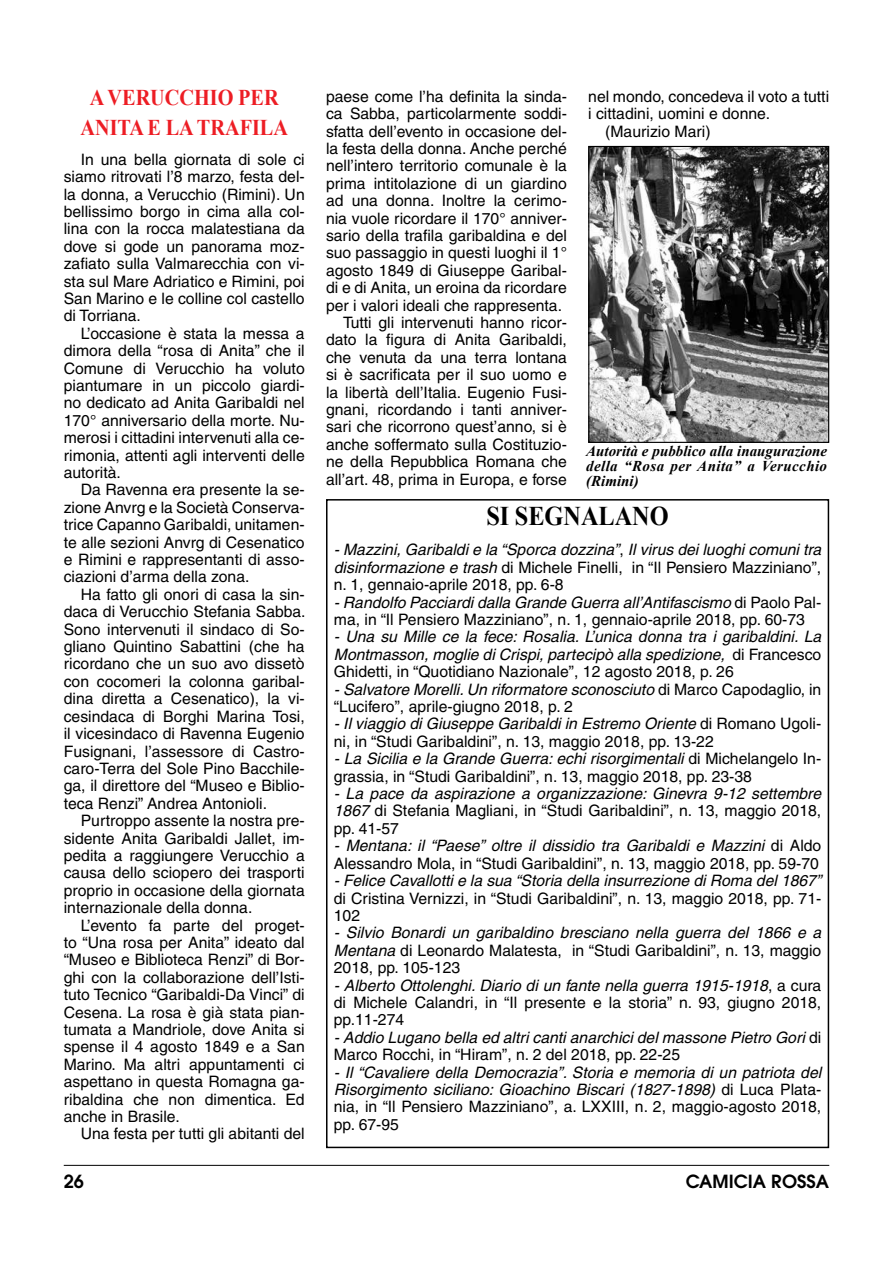
<style>
.page{position:relative;width:893px;height:1263px;background:#fff}
.page>*{position:absolute;margin:0;border:0;box-sizing:border-box;transform-origin:0 0}
.t1{font:700 27px "Times New Roman";color:#000;scale:.9 1}
.t2{font:700 22.5px/30px "Times New Roman";color:#ed1d24;text-align:center;scale:.9 1}
.t3{font:600 18px "Avant Garde";color:#000}
.t4{font:15.75px/17.4px "Helvetica";color:#000;text-align:justify}
.t5{font:italic 15.75px/17.4px "Helvetica";color:#000;text-align:justify}
.t6{font:italic 700 15px/15px "Times New Roman";letter-spacing:.015em;color:#000;text-align:justify}
.s1{font-style:normal}
.s2{font-style:italic}
</style>
<div class="page">
<hr style="left:64px;top:1165px;width:765px;height:1px;background:#000">
<div style="left:326px;top:499px;width:503px;height:649px;border:2px solid #000"></div>
<img style="left:590px;top:148px;width:237px;height:293px">
<div style="left:588px;top:146px;width:241px;height:297px;border:1px solid #000"></div>
<h2 class="t2" style="left:80px;top:81px;width:232px">A VERUCCHIO PER<br>ANITA E LA TRAFILA</h2>
<p class="t4" style="left:64px;top:150px;width:243px;text-indent:17px">In una bella giornata di sole ci siamo ritrovati l’8 marzo, festa del&shy;la donna, a Verucchio (Rimini). Un bellissimo borgo in cima alla col&shy;lina con la rocca malatestiana da dove si gode un panorama moz&shy;zafiato sulla Valmarecchia con vi&shy;sta sul Mare Adriatico e Rimini, poi San Marino e le colline col castello di Torriana.</p>
<p class="t4" style="left:64px;top:324px;width:243px;text-indent:17px">L’occasione è stata la messa a dimora della “rosa di Anita” che il Comune di Verucchio ha voluto piantumare in un piccolo giardi&shy;no dedicato ad Anita Garibaldi nel 170° anniversario della morte. Nu&shy;merosi i cittadini intervenuti alla ce&shy;rimonia, attenti agli interventi delle autorità.</p>
<p class="t4" style="left:64px;top:481px;width:242px;text-indent:17px">Da Ravenna era presente la se&shy;zione Anvrg e la Società Conserva&shy;trice Capanno Garibaldi, unitamen&shy;te alle sezioni Anvrg di Cesenatico e Rimini e rappresentanti di asso&shy;ciazioni d’arma della zona.</p>
<p class="t4" style="left:64px;top:586px;width:243px;text-indent:17px">Ha fatto gli onori di casa la sin&shy;daca di Verucchio Stefania Sabba.<br>Sono intervenuti il sindaco di So&shy;gliano Quintino Sabattini (che ha ricordano che un suo avo dissetò con cocomeri la colonna garibal&shy;dina diretta a Cesenatico), la vi&shy;cesindaca di Borghi Marina Tosi, il vicesindaco di Ravenna Eugenio Fusignani, l’assessore di Castro&shy;caro-Terra del Sole Pino Bacchile&shy;ga, il direttore del “Museo e Biblio&shy;teca Renzi” Andrea Antonioli.</p>
<p class="t4" style="left:64px;top:812px;width:242px;text-indent:17px">Purtroppo assente la nostra pre&shy;sidente Anita Garibaldi Jallet, im&shy;pedita a raggiungere Verucchio a causa dello sciopero dei trasporti proprio in occasione della giornata internazionale della donna.</p>
<p class="t4" style="left:64px;top:916px;width:243px;text-indent:17px">L’evento fa parte del proget&shy;to “Una rosa per Anita” ideato dal “Museo e Biblioteca Renzi” di Bor&shy;ghi con la collaborazione dell’Isti&shy;tuto Tecnico “Garibaldi-Da Vinci” di Cesena. La rosa è già stata pian&shy;tumata a Mandriole, dove Anita si spense il 4 agosto 1849 e a San Marino. Ma altri appuntamenti ci aspettano in questa Romagna ga&shy;ribaldina che non dimentica. Ed anche in Brasile.</p>
<p class="t4" style="left:81px;top:1125px;width:225px">Una festa per tutti gli abitanti del</p>
<p class="t4" style="left:326px;top:87px;width:242px">paese come l’ha definita la sinda-</p>
<p class="t4" style="left:326px;top:105px;width:242px">ca Sabba, particolarmente soddi-</p>
<p class="t4" style="left:326px;top:122px;width:242px">sfatta dell’evento in occasione del-</p>
<p class="t4" style="left:326px;top:140px;width:242px">la festa della donna. Anche perché</p>
<p class="t4" style="left:326px;top:157px;width:242px">nell’intero territorio comunale è la</p>
<p class="t4" style="left:326px;top:175px;width:242px">prima intitolazione di un giardino</p>
<p class="t4" style="left:326px;top:192px;width:242px">ad una donna. Inoltre la cerimo-</p>
<p class="t4" style="left:326px;top:209px;width:242px">nia vuole ricordare il 170° anniver-</p>
<p class="t4" style="left:326px;top:227px;width:242px">sario della trafila garibaldina e del</p>
<p class="t4" style="left:326px;top:244px;width:242px">suo passaggio in questi luoghi il 1°</p>
<p class="t4" style="left:326px;top:262px;width:242px">agosto 1849 di Giuseppe Garibal-</p>
<p class="t4" style="left:326px;top:279px;width:242px">di e di Anita, un eroina da ricordare</p>
<p class="t4" style="left:326px;top:296px;width:238px">per i valori ideali che rappresenta.</p>
<p class="t4" style="left:343px;top:314px;width:225px">Tutti gli intervenuti hanno ricor-</p>
<p class="t4" style="left:326px;top:331px;width:242px">dato la figura di Anita Garibaldi,</p>
<p class="t4" style="left:326px;top:349px;width:242px">che venuta da una terra lontana</p>
<p class="t4" style="left:326px;top:366px;width:242px">si è sacrificata per il suo uomo e</p>
<p class="t4" style="left:326px;top:383px;width:242px">la libertà dell’Italia. Eugenio Fusi-</p>
<p class="t4" style="left:326px;top:401px;width:242px">gnani, ricordando i tanti anniver-</p>
<p class="t4" style="left:326px;top:418px;width:242px">sari che ricorrono quest’anno, si è</p>
<p class="t4" style="left:326px;top:436px;width:242px">anche soffermato sulla Costituzio-</p>
<p class="t4" style="left:326px;top:453px;width:242px">ne della Repubblica Romana che</p>
<p class="t4" style="left:326px;top:470px;width:242px">all’art. 48, prima in Europa, e forse</p>
<p class="t4" style="left:588px;top:88px;width:242px">nel mondo, concedeva il voto a tutti</p>
<p class="t4" style="left:588px;top:105px;width:183px">i cittadini, uomini e donne.</p>
<p class="t4" style="left:605px;top:122px;width:107px">(Maurizio Mari)</p>
<p class="t6" style="left:586px;top:443px;width:243px">Autorità e pubblico alla inaugurazione della “Rosa per Anita” a Verucchio (Rimini)</p>
<h1 class="t1" style="left:486px;top:497px;width:204px">SI SEGNALANO</h1>
<p class="t5" style="left:334px;top:541px;width:489px">- Mazzini, Garibaldi e la “Sporca dozzina”<span class="s1">,</span> Il virus dei luoghi comuni tra disinformazione e trash <span class="s1">di Michele Finelli, in “Il Pensiero Mazziniano”, n. 1, gennaio-aprile 2018, pp. 6-8</span></p>
<p class="t4" style="left:334px;top:593px;width:489px"><span class="s2">- Randolfo Pacciardi dalla Grande Guerra all’Antifascismo</span> di Paolo Pal&shy;ma, in “Il Pensiero Mazziniano”, n. 1, gennaio-aprile 2018, pp. 60-73</p>
<p class="t5" style="left:334px;top:628px;width:489px">- Una su Mille ce la fece: Rosalia. L’unica donna tra i garibaldini. La Montmasson, moglie di Crispi, partecipò alla spedizione, <span class="s1">di Francesco Ghidetti, in “Quotidiano Nazionale”, 12 agosto 2018, p. 26</span></p>
<p class="t4" style="left:334px;top:680px;width:489px"><span class="s2">- Salvatore Morelli. Un riformatore sconosciuto</span> di Marco Capodaglio, in “Lucifero”, aprile-giugno 2018, p. 2</p>
<p class="t4" style="left:334px;top:715px;width:489px"><span class="s2">- Il viaggio di Giuseppe Garibaldi in Estremo Oriente</span> di Romano Ugoli&shy;ni, in “Studi Garibaldini”, n. 13, maggio 2018, pp. 13-22</p>
<p class="t4" style="left:334px;top:750px;width:489px"><span class="s2">- La Sicilia e la Grande Guerra: echi risorgimentali</span> di Michelangelo In&shy;grassia, in “Studi Garibaldini”, n. 13, maggio 2018, pp. 23-38</p>
<p class="t4" style="left:334px;top:785px;width:489px"><span class="s2">- La pace da aspirazione a organizzazione: Ginevra 9-12 settembre 1867</span> di Stefania Magliani, in “Studi Garibaldini”, n. 13, maggio 2018, pp. 41-57</p>
<p class="t4" style="left:334px;top:837px;width:489px"><span class="s2">- Mentana: il “Paese” oltre il dissidio tra Garibaldi e Mazzini</span> di Aldo<br>Alessandro Mola, in “Studi Garibaldini”, n. 13, maggio 2018, pp. 59-70</p>
<p class="t5" style="left:334px;top:872px;width:489px">- Felice Cavallotti e la sua “Storia della insurrezione di Roma del 1867”</p>
<p class="t4" style="left:334px;top:889px;width:489px">di Cristina Vernizzi, in “Studi Garibaldini”, n. 13, maggio 2018, pp. 71-<br>102</p>
<p class="t4" style="left:334px;top:924px;width:489px"><span class="s2">- Silvio Bonardi un garibaldino bresciano nella guerra del 1866 e a Mentana</span> di Leonardo Malatesta, in “Studi Garibaldini”, n. 13, maggio 2018, pp. 105-123</p>
<p class="t4" style="left:334px;top:976px;width:489px"><span class="s2">- Alberto Ottolenghi. Diario di un fante nella guerra 1915-1918</span>, a cura di Michele Calandri, in “Il presente e la storia” n. 93, giugno 2018, pp.11-274</p>
<p class="t5" style="left:334px;top:1028px;width:489px">- Addio Lugano bella ed altri canti anarchici del massone Pietro Gori <span class="s1">di<br>Marco Rocchi, in “Hiram”, n. 2 del 2018, pp. 22-25</span></p>
<p class="t5" style="left:334px;top:1063px;width:489px">- Il “Cavaliere della Democrazia”. Storia e memoria di un patriota del Risorgimento siciliano: Gioachino Biscari (1827-1898) <span class="s1">di Luca Plata&shy;nia, in “Il Pensiero Mazziniano”, a. LXXIII, n. 2, maggio-agosto 2018, pp. 67-95</span></p>
<p class="t3" style="left:64px;top:1169px;width:22px">26</p>
<p class="t3" style="left:686px;top:1169px;width:145px">CAMICIA ROSSA</p>
</div>
